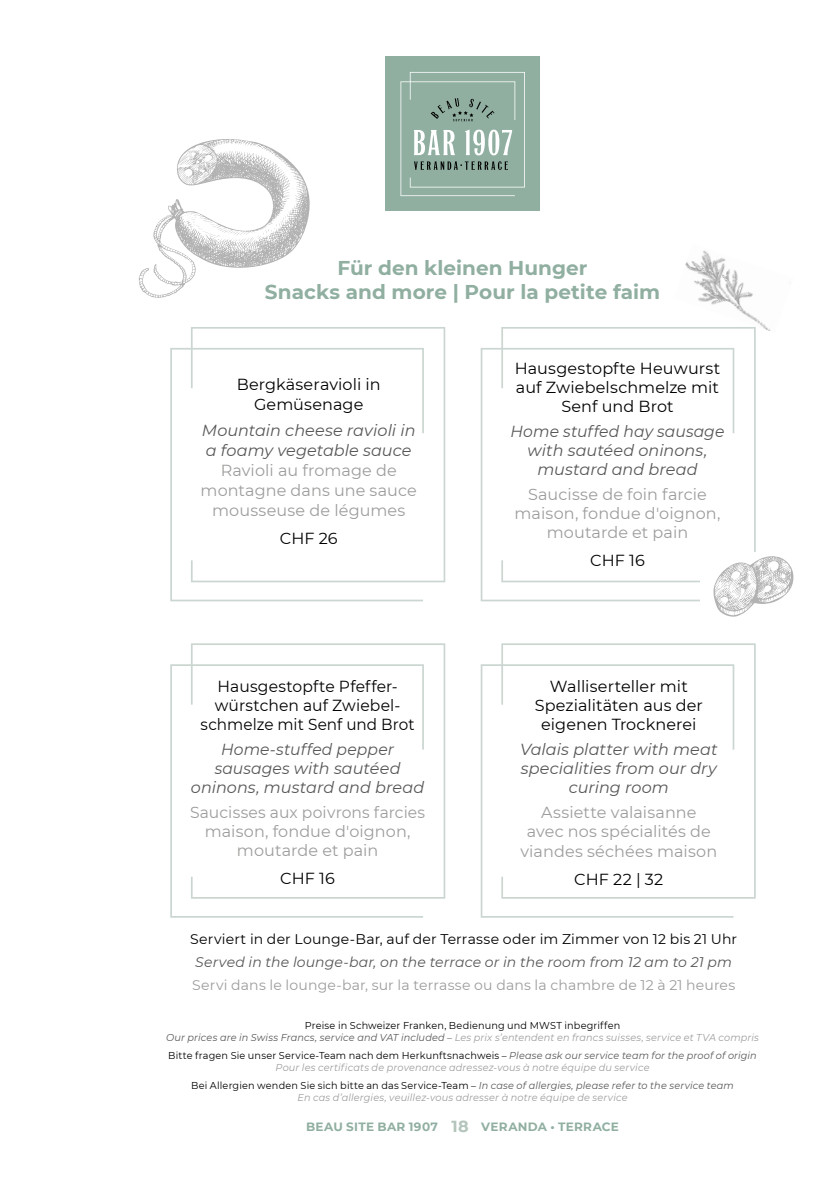
<style>
.page{position:relative;width:840px;height:1191px;background:#fff}
.page>*{position:absolute;margin:0;border:0;box-sizing:border-box;transform-origin:0 0}
.t1{font:700 20px/24px "Montserrat";color:#90afa1;text-align:center}
.t2{font:16px/19px "Montserrat";letter-spacing:.01em;color:#9d9d9c;text-align:center}
.t3{font:16px/19px "Montserrat";letter-spacing:.005em;color:#000;text-align:center}
.t4{font:italic 16px/19px "Montserrat";letter-spacing:.005em;color:#575756;text-align:center}
.t5{font:14px "Montserrat";letter-spacing:.01em;color:#000}
.t6{font:14px "Montserrat";letter-spacing:.01em;color:#9d9d9c}
.t7{font:italic 14px "Montserrat";letter-spacing:.01em;color:#575756}
.t8{font:700 12px "Montserrat";letter-spacing:.03em;color:#90afa1}
.t9{font:italic 10px/12px "Montserrat";letter-spacing:.015em;color:#9d9d9c;text-align:center}
.s1{font-style:normal;color:#000}
.s2{color:#575756}
.s3{font-size:16px;color:#b4c6bc}
</style>
<div class="page">
<div style="left:385px;top:57px;width:154px;height:154px;background:#90afa1"></div>
<svg style="left:400px;top:72px;width:124px;height:124px"></svg>
<svg style="left:170px;top:348px;width:253px;height:253px"></svg>
<svg style="left:191px;top:327px;width:254px;height:255px"></svg>
<svg style="left:170px;top:664px;width:253px;height:253px"></svg>
<svg style="left:191px;top:643px;width:254px;height:255px"></svg>
<svg style="left:480px;top:348px;width:220px;height:253px"></svg>
<svg style="left:501px;top:327px;width:254px;height:255px"></svg>
<svg style="left:480px;top:664px;width:254px;height:253px"></svg>
<svg style="left:501px;top:643px;width:254px;height:255px"></svg>
<svg style="left:138px;top:139px;width:172px;height:159px"></svg>
<div style="left:700px;top:552px;width:72px;height:61px;background:#fff"></div>
<svg style="left:713px;top:556px;width:81px;height:61px"></svg>
<img style="left:673px;top:250px;width:98px;height:83px">
<h1 class="t1" style="left:265px;top:254px;width:396px">Für den kleinen Hunger<br>Snacks and more | Pour la petite faim</h1>
<h2 class="t3" style="left:236px;top:374px;width:145px;line-height:20px">Bergkäseravioli in<br>Gemüsenage</h2>
<h2 class="t4" style="left:202px;top:420px;width:215px;line-height:20px;text-align:left">Mountain cheese ravioli in a foamy vegetable sauce</h2>
<h2 class="t2" style="left:200px;top:460px;width:218px;line-height:20px">Ravioli au fromage de montagne dans une sauce mousseuse de légumes</h2>
<h2 class="t3" style="left:280px;top:528px;width:59px">CHF 26</h2>
<h2 class="t3" style="left:200px;top:676px;width:215px">Hausgestopfte Pfeffer&shy;würstchen auf Zwiebel&shy;schmelze mit Senf und Brot</h2>
<h2 class="t4" style="left:191px;top:739px;width:235px">Home-stuffed pepper sausages with sautéed oninons, mustard and bread</h2>
<h2 class="t2" style="left:190px;top:802px;width:236px">Saucisses aux poivrons farcies maison, fondue d'oignon, moutarde et pain</h2>
<h2 class="t3" style="left:280px;top:868px;width:56px">CHF 16</h2>
<h2 class="t3" style="left:514px;top:358px;width:207px">Hausgestopfte Heuwurst auf Zwiebelschmelze mit<br>Senf und Brot</h2>
<h2 class="t4" style="left:510px;top:421px;width:215px">Home stuffed hay sausage with sautéed oninons, mustard and bread</h2>
<h2 class="t2" style="left:514px;top:484px;width:207px">Saucisse de foin farcie maison, fondue d'oignon, moutarde et pain</h2>
<h2 class="t3" style="left:590px;top:550px;width:56px">CHF 16</h2>
<h2 class="t3" style="left:534px;top:676px;width:170px">Walliserteller mit<br>Spezialitäten aus der eigenen Trocknerei</h2>
<h2 class="t4" style="left:519px;top:739px;width:199px">Valais platter with meat specialities from our dry curing room</h2>
<h2 class="t2" style="left:520px;top:802px;width:198px">Assiette valaisanne<br>avec nos spécialités de viandes séchées maison</h2>
<h2 class="t3" style="left:574px;top:869px;width:90px">CHF 22 | 32</h2>
<h3 class="t5" style="left:190px;top:929px;width:548px">Serviert in der Lounge-Bar, auf der Terrasse oder im Zimmer von 12 bis 21 Uhr</h3>
<h3 class="t7" style="left:195px;top:952px;width:538px">Served in the lounge-bar, on the terrace or in the room from 12 am to 21 pm</h3>
<h3 class="t6" style="left:192px;top:975px;width:544px">Servi dans le lounge-bar, sur la terrasse ou dans la chambre de 12 à 21 heures</h3>
<p class="t9" style="left:166px;top:1019px;width:594px"><span class="s1">Preise in Schweizer Franken, Bedienung und MWST inbegriffen<br></span><span class="s2">Our prices are in Swiss Francs, service and VAT included –</span> Les prix s’entendent en francs suisses, service et TVA compris</p>
<p class="t9" style="left:168px;top:1049px;width:589px"><span class="s1">Bitte fragen Sie unser Service-Team nach dem Herkunftsnachweis –</span> <span class="s2">Please ask our service team for the proof of origin<br></span>Pour les certificats de provenance adressez-vous à notre équipe du service</p>
<p class="t9" style="left:191px;top:1079px;width:544px"><span class="s1">Bei Allergien wenden Sie sich bitte an das Service-Team –</span> <span class="s2">In case of allergies, please refer to the service team<br></span>En cas d’allergies, veuillez-vous adresser à notre équipe de service</p>
<p class="t8" style="left:306px;top:1118px;width:314px">BEAU SITE BAR 1907 <span class="s3">18</span> VERANDA • TERRACE</p>
</div>
